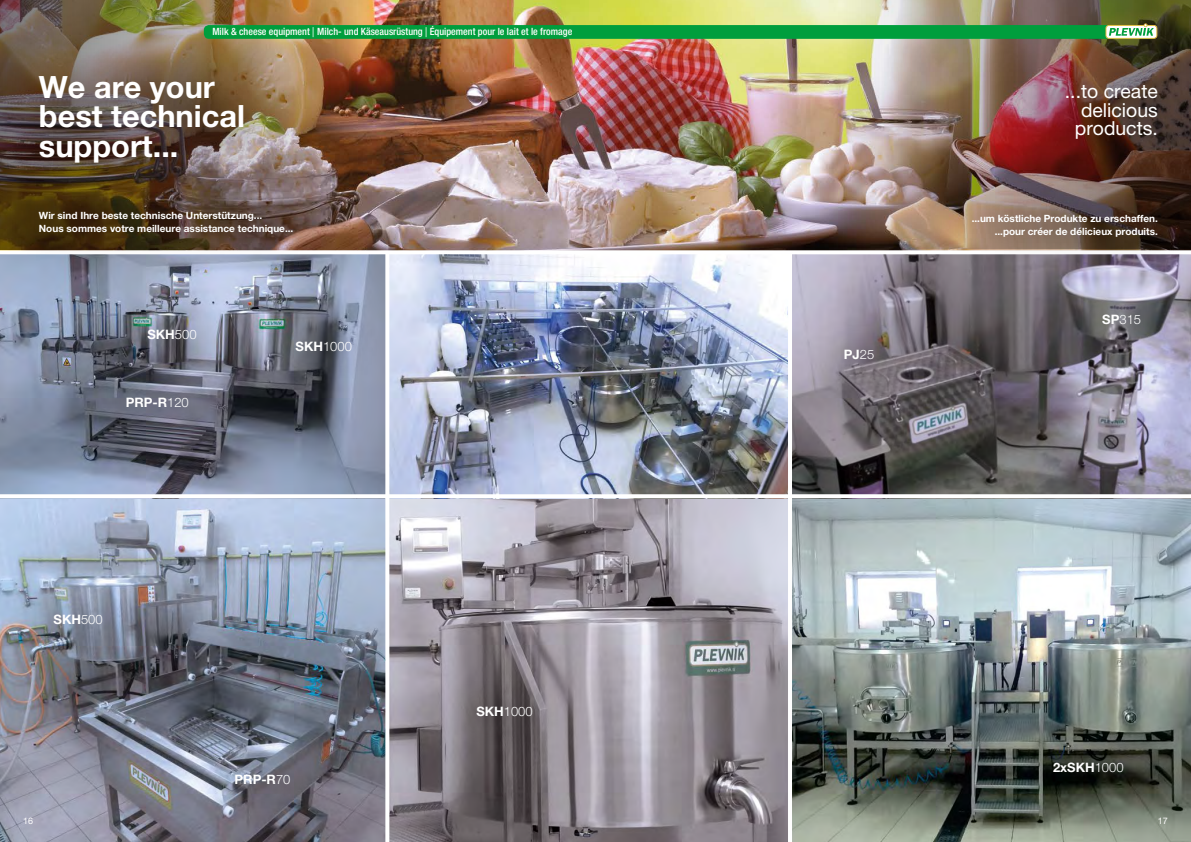
<style>
.page{position:relative;width:1191px;height:842px;background:#fff}
.page>*{position:absolute;margin:0;border:0;box-sizing:border-box;transform-origin:0 0}
.t1{font:700 30.7px/29.3px "Helvetica Neue LT Pro";color:#fff}
.t2{font:19.4px/18.5px "Helvetica Neue LT Pro";color:#fff;text-align:right}
.t3{font:700 13px "Helvetica Neue LT Pro";color:#fff}
.t4{font:300 13px "Helvetica Neue LT Pro";color:#fff}
.t5{font:700 10px/13px "Helvetica Neue LT Pro";color:#fff}
.t6{font:500 condensed 10px "Helvetica Neue LT Pro";color:#fff}
.t7{font:9px "Helvetica Neue LT Pro";color:#fff}
.s1{font-weight:400;font-stretch:normal}
.s2{font-weight:300}
.s3{font-weight:700}
</style>
<div class="page">
<img style="left:357px;top:0;width:834px;height:250px">
<img style="left:0;top:254px;width:1191px;height:588px">
<svg style="left:0;top:250px;width:1191px;height:1px"></svg>
<svg style="left:0;top:494px;width:1191px;height:4px"></svg>
<hr style="left:788px;top:251px;width:4px;height:591px;background:#fff">
<svg style="left:385px;top:254px;width:4px;height:588px"></svg>
<img style="left:0;top:0;width:357px;height:250px">
<img style="left:844px;top:0;width:347px;height:249px">
<div style="left:204px;top:25px;width:951px;height:14px;background:#009e3d;border-radius:5px"></div>
<svg style="left:1105px;top:23px;width:52px;height:16px"></svg>
<div style="left:270px;top:313px;width:111px;height:70px;background:#000;opacity:.75"></div>
<div style="left:817px;top:321px;width:85px;height:70px;background:#000;opacity:.75"></div>
<div style="left:1076px;top:285px;width:93px;height:71px;background:#000;opacity:.75"></div>
<div style="left:450px;top:677px;width:111px;height:71px;background:#000;opacity:.75"></div>
<div style="left:1026px;top:733px;width:126px;height:72px;background:#000;opacity:.75"></div>
<div style="left:121px;top:300px;width:104px;height:71px;background:#000;opacity:.75"></div>
<div style="left:28px;top:586px;width:103px;height:71px;background:#000;opacity:.75"></div>
<div style="left:99px;top:368px;width:118px;height:71px;background:#000;opacity:.75"></div>
<div style="left:208px;top:745px;width:111px;height:71px;background:#000;opacity:.75"></div>
<div style="left:10px;top:46px;width:264px;height:146px;background:#000;opacity:.7"></div>
<div style="left:10px;top:181px;width:305px;height:82px;background:#000;opacity:.7"></div>
<div style="left:1044px;top:57px;width:143px;height:109px;background:#000;opacity:.7"></div>
<div style="left:949px;top:185px;width:235px;height:81px;background:#000;opacity:.7"></div>
<p class="t6" style="left:212px;top:26px;width:361px">Milk &amp; cheese equipment <span class="s1">|</span> Milch- und Käseausrüstung <span class="s1">|</span> Équipement pour le lait et le fromage</p>
<h1 class="t1" style="left:39px;top:72px;width:208px">We are your best technical support...</h1>
<p class="t5" style="left:39px;top:208px;width:256px">Wir sind Ihre beste technische Unterstützung...<br>Nous sommes votre meilleure assistance technique...</p>
<h3 class="t3" style="left:147px;top:326px;width:51px">SKH<span class="s2">500</span></h3>
<h3 class="t3" style="left:126px;top:394px;width:65px">PRP-R<span class="s2">120</span></h3>
<h3 class="t4" style="left:296px;top:338px;width:58px"><span class="s3">SKH</span>1000</h3>
<h3 class="t3" style="left:54px;top:612px;width:51px">SKH<span class="s2">500</span></h3>
<h3 class="t3" style="left:235px;top:771px;width:57px">PRP-R<span class="s2">70</span></h3>
<h3 class="t4" style="left:476px;top:703px;width:58px"><span class="s3">SKH</span>1000</h3>
<h3 class="t3" style="left:844px;top:346px;width:32px">PJ<span class="s2">25</span></h3>
<h2 class="t2" style="left:1065px;top:82px;width:94px">...to create delicious products.</h2>
<p class="t5" style="left:971px;top:212px;width:188px;text-align:right">...um köstliche Produkte zu erschaffen. ...pour créer de délicieux produits.</p>
<h3 class="t4" style="left:1102px;top:311px;width:40px"><span class="s3">SP</span>315</h3>
<h3 class="t3" style="left:1053px;top:759px;width:72px">2xSKH<span class="s2">1000</span></h3>
<p class="t7" style="left:23px;top:816px;width:12px">16</p>
<p class="t7" style="left:1157px;top:816px;width:12px">17</p>
</div>
